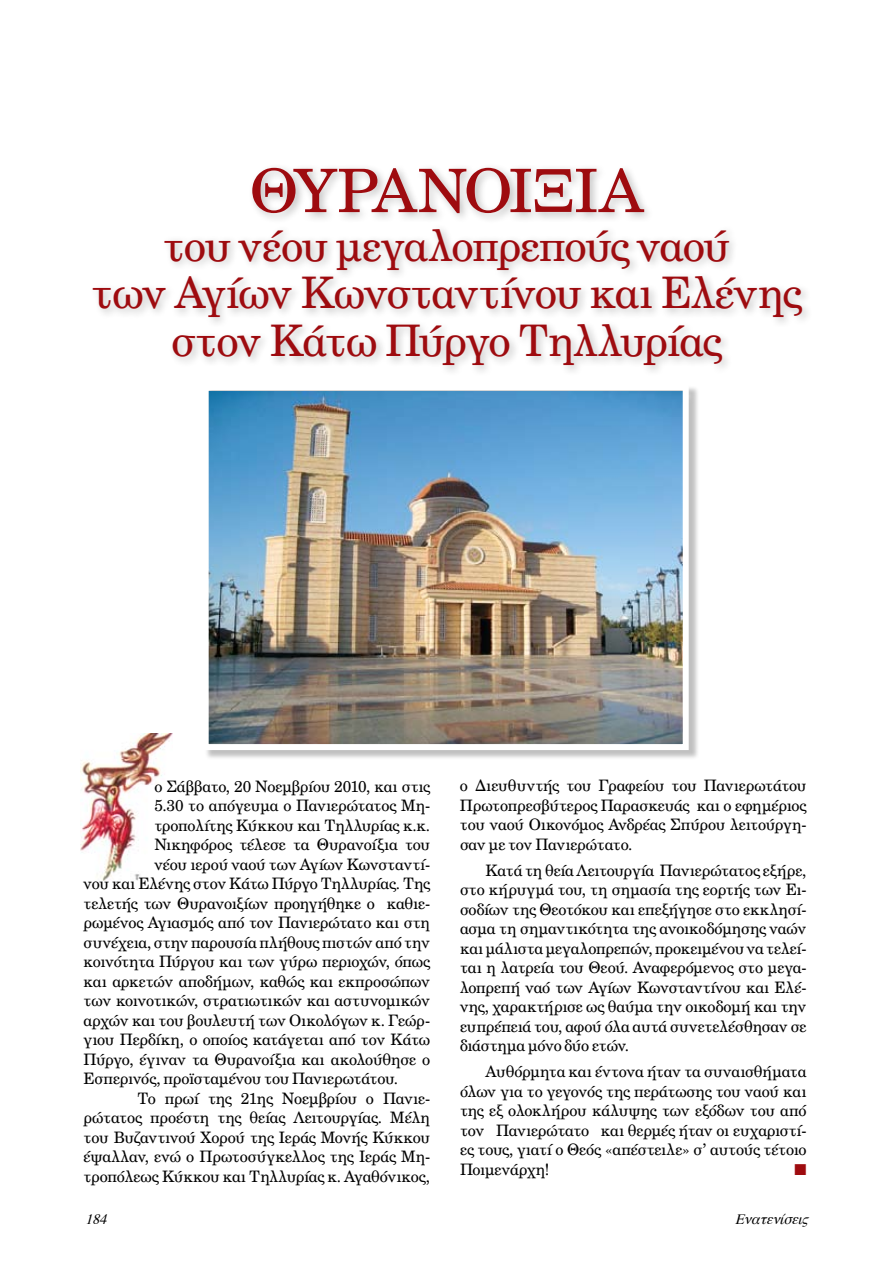
<style>
.page{position:relative;width:893px;height:1263px;background:#fff}
.page>*{position:absolute;margin:0;border:0;box-sizing:border-box;transform-origin:0 0}
.t1{font:60px "UB Century";letter-spacing:-.05em;color:#9e0b0f;scale:1.05 1}
.t2{font:43.5px/48px "UB Century";letter-spacing:-.03em;color:#9e0b0f;text-align:center}
.t3{font:15.75px/19.5px "UB Century";letter-spacing:-.015em;color:#000;text-align:justify}
.t4{font:15.75px "Zapf Dingbats ITC";color:#9e0b0f}
.t5{font:italic 14.25px "Times";color:#000}
</style>
<div class="page">
<img style="left:81px;top:733px;width:92px;height:148px">
<div style="left:88px;top:223px;width:788px;height:190px;background:#000;opacity:.25"></div>
<div style="left:247px;top:163px;width:646px;height:95px;background:#000;opacity:.25"></div>
<div style="left:204px;top:385px;width:502px;height:382px;background:#000;opacity:.25"></div>
<img style="left:210px;top:391px;width:472px;height:352px">
<div style="left:203px;top:384px;width:486px;height:366px;border:6px solid #fff"></div>
<h1 class="t1" style="left:249px;top:154px;width:343px">Θυρανοίξια</h1>
<h2 class="t2" style="left:91px;top:221px;width:712px">του νέου μεγαλοπρεπούς ναού<br>των Αγίων Κωνσταντίνου και Ελένης στον Κάτω Πύργο Τηλλυρίας</h2>
<p class="t3" style="left:154px;top:776px;width:277px">ο Σάββατο, 20 Νοεμβρίου 2010, και στις</p>
<p class="t3" style="left:154px;top:795px;width:277px">5.30 το απόγευμα ο Πανιερώτατος Μη-</p>
<p class="t3" style="left:154px;top:815px;width:277px">τροπολίτης Κύκκου και Τηλλυρίας κ.κ.</p>
<p class="t3" style="left:154px;top:834px;width:277px">Νικηφόρος τέλεσε τα Θυρανοίξια του</p>
<p class="t3" style="left:154px;top:854px;width:277px">νέου ιερού ναού των Αγίων Κωνσταντί-</p>
<p class="t3" style="left:84px;top:873px;width:348px">νου και Ελένης στον Κάτω Πύργο Τηλλυρίας. Της</p>
<p class="t3" style="left:84px;top:893px;width:348px">τελετής των Θυρανοιξίων προηγήθηκε ο καθιε-</p>
<p class="t3" style="left:84px;top:912px;width:348px">ρωμένος Αγιασμός από τον Πανιερώτατο και στη</p>
<p class="t3" style="left:84px;top:932px;width:348px">συνέχεια, στην παρουσία πλήθους πιστών από την</p>
<p class="t3" style="left:84px;top:951px;width:348px">κοινότητα Πύργου και των γύρω περιοχών, όπως</p>
<p class="t3" style="left:84px;top:971px;width:348px">και αρκετών αποδήμων, καθώς και εκπροσώπων</p>
<p class="t3" style="left:84px;top:990px;width:348px">των κοινοτικών, στρατιωτικών και αστυνομικών</p>
<p class="t3" style="left:84px;top:1010px;width:348px">αρχών και του βουλευτή των Οικολόγων κ. Γεώρ-</p>
<p class="t3" style="left:84px;top:1029px;width:348px">γιου Περδίκη, ο οποίος κατάγεται από τον Κάτω</p>
<p class="t3" style="left:84px;top:1049px;width:348px">Πύργο, έγιναν τα Θυρανοίξια και ακολούθησε ο</p>
<p class="t3" style="left:84px;top:1068px;width:316px">Εσπερινός, προϊσταμένου του Πανιερωτάτου.</p>
<p class="t3" style="left:138px;top:1088px;width:294px">Το πρωί της 21ης Νοεμβρίου ο Πανιε-</p>
<p class="t3" style="left:84px;top:1107px;width:348px">ρώτατος προέστη της θείας Λειτουργίας. Μέλη</p>
<p class="t3" style="left:84px;top:1127px;width:348px">του Βυζαντινού Χορού της Ιεράς Μονής Κύκκου</p>
<p class="t3" style="left:84px;top:1146px;width:348px">έψαλλαν, ενώ ο Πρωτοσύγκελλος της Ιεράς Μη-</p>
<p class="t3" style="left:84px;top:1166px;width:348px">τροπόλεως Κύκκου και Τηλλυρίας κ. Αγαθόνικος,</p>
<p class="t3" style="left:460px;top:776px;width:348px">ο Διευθυντής του Γραφείου του Πανιερωτάτου Πρωτοπρεσβύτερος Παρασκευάς και ο εφημέριος του ναού Οικονόμος Ανδρέας Σπύρου λειτούργη&shy;σαν με τον Πανιερώτατο.</p>
<p class="t3" style="left:460px;top:860px;width:348px;text-indent:26px">Κατά τη θεία Λειτουργία Πανιερώτατος εξήρε, στο κήρυγμά του, τη σημασία της εορτής των Ει&shy;σοδίων της Θεοτόκου και επεξήγησε στο εκκλησί&shy;ασμα τη σημαντικότητα της ανοικοδόμησης ναών και μάλιστα μεγαλοπρεπών, προκειμένου να τελεί&shy;ται η λατρεία του Θεού. Αναφερόμενος στο μεγα&shy;λοπρεπή ναό των Αγίων Κωνσταντίνου και Ελέ&shy;νης, χαρακτήρισε ως θαύμα την οικοδομή και την ευπρέπειά του, αφού όλα αυτά συνετελέσθησαν σε διάστημα μόνο δύο ετών.</p>
<p class="t3" style="left:460px;top:1062px;width:348px;text-indent:26px">Αυθόρμητα και έντονα ήταν τα συναισθήματα όλων για το γεγονός της περάτωσης του ναού και της εξ ολοκλήρου κάλυψης των εξόδων του από τον Πανιερώτατο και θερμές ήταν οι ευχαριστί&shy;ες τους, γιατί ο Θεός «απέστειλε» σ’ αυτούς τέτοιο Ποιμενάρχη!</p>
<p class="t4" style="left:795px;top:1162px;width:13px">■</p>
<p class="t5" style="left:85px;top:1205px;width:29px">184</p>
<p class="t5" style="left:735px;top:1205px;width:81px">Eνατενίσεις</p>
</div>
